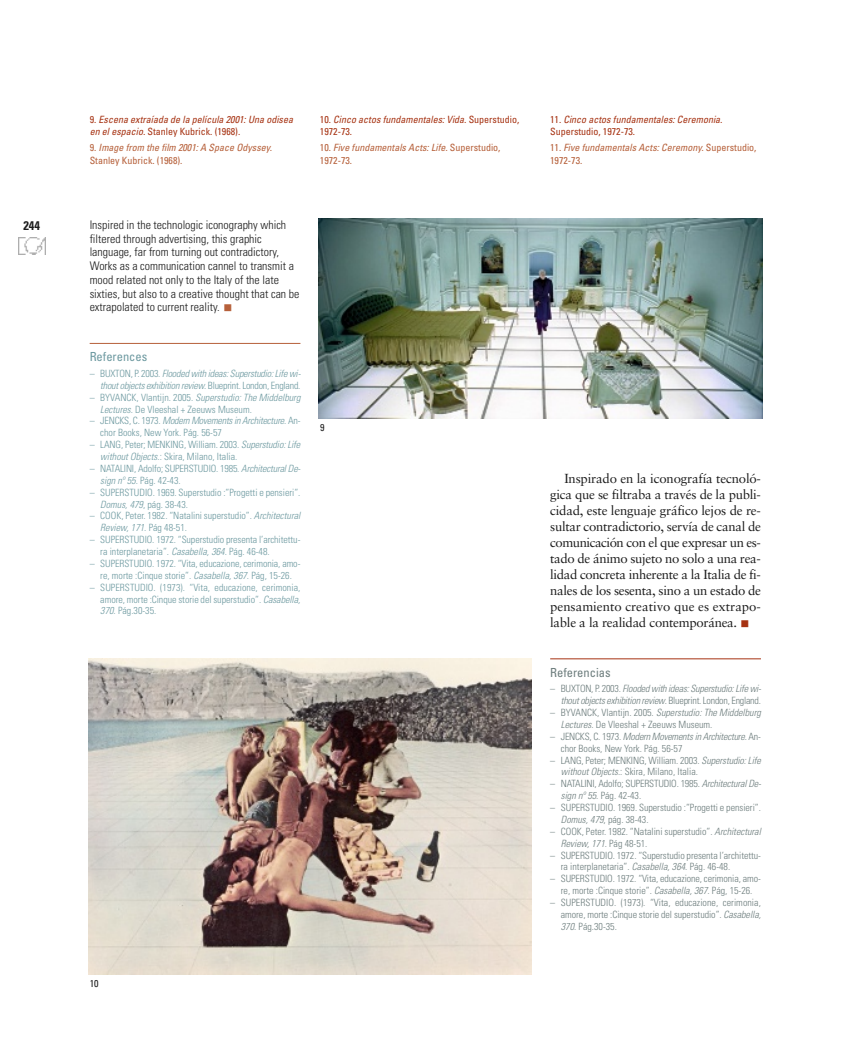
<style>
.page{position:relative;width:851px;height:1063px;background:#fff}
.page>*{position:absolute;margin:0;border:0;box-sizing:border-box;transform-origin:0 0}
.t1{font:13.12px/16px "Sabon";letter-spacing:-.02em;color:#1c1c1c;text-align:justify}
.t2{font:condensed 12.5px "Univers";color:#6d7d7d}
.t3{font:condensed 12.5px "Univers";color:#6d99a0}
.t4{font:700 condensed 12.5px "Univers";color:#1c1c1c}
.t5{font:300 condensed 11.88px/13.8px "Univers";color:#1c1c1c}
.t6{font:300 condensed 10px/11.9px "Univers";letter-spacing:-.005em;color:#6d7d7d}
.t7{font:300 condensed 10px/11.9px "Univers";letter-spacing:-.005em;color:#6d99a0}
.t8{font:italic condensed 10px/12.5px "Univers";color:#a63212}
.t9{font:italic condensed 10px/12.5px "Univers";color:#b6603a}
.t10{font:italic 300 condensed 10px/11.9px "Univers";color:#6d7d7d;text-align:right}
.t11{font:italic 300 condensed 10px/11.9px "Univers";color:#6d99a0;text-align:right}
.t12{font:condensed 10px "Univers";color:#1c1c1c}
.s1{font-style:normal}
.s2{font-style:italic}
</style>
<div class="page">
<hr style="left:550px;top:658px;width:210px;height:1px;background:#a63212">
<hr style="left:90px;top:343px;width:210px;height:1px;background:#b6603a">
<img style="left:18px;top:237px;width:28px;height:18px">
<img style="left:319px;top:219px;width:443px;height:199px">
<img style="left:88px;top:659px;width:443px;height:316px">
<p class="t4" style="left:23px;top:220px;width:18px">244</p>
<p class="t8" style="left:90px;top:114px;width:207px"><span class="s1">9 .</span> Escena extraíada de la película 2001:Una odisea en elespacio.<span class="s1">Stanley Kubrick. (1968).</span></p>
<p class="t9" style="left:90px;top:142px;width:186px"><span class="s1">9 .</span> Image from the film 2001:A Space Odyssey.<br><span class="s1">Stanley Kubrick. (1968).</span></p>
<p class="t8" style="left:320px;top:114px;width:201px"><span class="s1">1 0 .</span> Cinco actos fundamentales:Vida.<span class="s1">S u p e r st u d i o ,<br>1972-73.</span></p>
<p class="t9" style="left:320px;top:142px;width:182px"><span class="s1">1 0 .</span> Five fundamentals Acts:Life.<span class="s1">S u p e r st u d i o ,<br>1972-73.</span></p>
<p class="t5" style="left:90px;top:219px;width:211px">Inspired in the technologic iconography which filtered through advertising, this graphic language, far from turning out contradictory, Works as a communication cannel to transmit a mood related not only to the Italy of the late sixties, but also to a creative thought that can be extrapolated to current reality.</p>
<p class="t3" style="left:90px;top:352px;width:59px">References</p>
<p class="t11" style="left:90px;top:368px;width:214px"><span class="s1">– B U X T O N , P. 2 0 0 3 .</span> Flooded with ideas:Superstudio:Life wi&shy;thoutobjectsexhibition review<span class="s1">. B l u e p r i n t . L o n d o n , E n g l a n d .</span></p>
<p class="t7" style="left:100px;top:392px;width:203px;text-indent:-11px">– B YVA N C K , V l a n t i j n . 2 0 0 5 . <span class="s2">Superstudio:The Middelburg<br>Lectures</span>. De Vleeshal + Zeeuws Museum.</p>
<p class="t7" style="left:100px;top:416px;width:201px;text-indent:-11px">– J E N C K S , C . 1 9 7 3 . <span class="s2">Modern Movementsin Architecture</span>. A n - chor Books, New York. Pág. 56-57</p>
<p class="t7" style="left:100px;top:439px;width:203px;text-indent:-11px">– LANG, Peter; MENKING, William. 2003. <span class="s2">Superstudio:Life withoutObjects</span>.: Skira, Milano, Italia.</p>
<p class="t7" style="left:100px;top:463px;width:203px;text-indent:-11px">– NATALINI, Adolfo; SUPERSTUDIO. 1985. <span class="s2">ArchitecturalDe&shy;sign nº55</span>. Pág. 42-43.</p>
<p class="t7" style="left:100px;top:487px;width:201px;text-indent:-11px">– SUPERSTUDIO. 1969. Superstudio :”Progetti e pensieri”.<br><span class="s2">Domus,479</span>, pág. 38-43.</p>
<p class="t7" style="left:100px;top:511px;width:203px;text-indent:-11px">– COOK, Peter. 1982. “Natalini superstudio”. <span class="s2">Architectural<br>Review,171</span>. Pá g 48-5 1 .</p>
<p class="t7" style="left:100px;top:534px;width:202px;text-indent:-11px">– SUPERSTUDIO. 1972. “Superstudio presenta l’architettu&shy;ra interplanetaria”. <span class="s2">Casabella,364</span>. Pág. 46-48.</p>
<p class="t7" style="left:90px;top:558px;width:212px;text-align:center">– SUPERSTUDIO. 1972. “Vita, educazione, cerimonia, amo&shy;re, morte :Cinque storie”. <span class="s2">Casabella,367</span>. Pág, 15-26.</p>
<p class="t7" style="left:100px;top:582px;width:203px;text-indent:-11px">– SUPERSTUDIO. (1973). “Vita, educazione, cerimonia, amore, morte :Cinque storie del superstudio”. <span class="s2">Casabella,<br>370</span>. Pág.30-35.</p>
<p class="t12" style="left:320px;top:424px;width:6px">9</p>
<p class="t12" style="left:90px;top:979px;width:10px">10</p>
<p class="t8" style="left:550px;top:114px;width:176px"><span class="s1">1 1 .</span> Cinco actos fundamentales:Ceremonia.<br><span class="s1">Superstudio, 1972-73.</span></p>
<p class="t9" style="left:550px;top:142px;width:208px"><span class="s1">1 1 .</span> Five fundamentals Acts:Ceremony.<span class="s1">S u p e r st u d i o ,<br>1972-73.</span></p>
<p class="t1" style="left:550px;top:471px;width:212px;text-indent:14px">Inspirado en la iconografía tecnoló&shy;gica que se filtraba a través de la publi&shy;cidad, este lenguaje gráfico lejos de re&shy;sultar contradictorio, servía de canal de comunicación con el que expresar un es&shy;tado de ánimo sujeto no solo a una rea&shy;lidad concreta inherente a la Italia de fi&shy;nales de los sesenta, sino a un estado de pensamiento creativo que es extrapo&shy;lable a la realidad contemporánea.</p>
<p class="t2" style="left:550px;top:668px;width:62px">Referencias</p>
<p class="t10" style="left:550px;top:684px;width:214px"><span class="s1">– B U X T O N , P. 2 0 0 3 .</span> Flooded with ideas:Superstudio:Life wi&shy;thoutobjectsexhibition review<span class="s1">. B l u e p r i n t . L o n d o n , E n g l a n d .</span></p>
<p class="t6" style="left:560px;top:707px;width:203px;text-indent:-11px">– B YVA N C K , V l a n t i j n . 2 0 0 5 . <span class="s2">Superstudio:The Middelburg<br>Lectures</span>. De Vleeshal + Zeeuws Museum.</p>
<p class="t6" style="left:560px;top:731px;width:201px;text-indent:-11px">– J E N C K S , C . 1 9 7 3 . <span class="s2">Modern Movementsin Architecture</span>. A n - chor Books, New York. Pág. 56-57</p>
<p class="t6" style="left:560px;top:755px;width:203px;text-indent:-11px">– LANG, Peter; MENKING, William. 2003. <span class="s2">Superstudio:Life withoutObjects</span>.: Skira, Milano, Italia.</p>
<p class="t6" style="left:560px;top:779px;width:203px;text-indent:-11px">– NATALINI, Adolfo; SUPERSTUDIO. 1985. <span class="s2">ArchitecturalDe&shy;sign nº55</span>. Pág. 42-43.</p>
<p class="t6" style="left:560px;top:802px;width:201px;text-indent:-11px">– SUPERSTUDIO. 1969. Superstudio :”Progetti e pensieri”.<br><span class="s2">Domus,479</span>, pág. 38-43.</p>
<p class="t6" style="left:560px;top:826px;width:203px;text-indent:-11px">– COOK, Peter. 1982. “Natalini superstudio”. <span class="s2">Architectural<br>Review,171</span>. Pá g 48-5 1 .</p>
<p class="t6" style="left:560px;top:850px;width:202px;text-indent:-11px">– SUPERSTUDIO. 1972. “Superstudio presenta l’architettu&shy;ra interplanetaria”. <span class="s2">Casabella,364</span>. Pág. 46-48.</p>
<p class="t6" style="left:550px;top:874px;width:212px;text-align:center">– SUPERSTUDIO. 1972. “Vita, educazione, cerimonia, amo&shy;re, morte :Cinque storie”. <span class="s2">Casabella,367</span>. Pág, 15-26.</p>
<p class="t6" style="left:560px;top:897px;width:203px;text-indent:-11px">– SUPERSTUDIO. (1973). “Vita, educazione, cerimonia, amore, morte :Cinque storie del superstudio”. <span class="s2">Casabella,<br>370</span>. Pág.30-35.</p>
</div>
